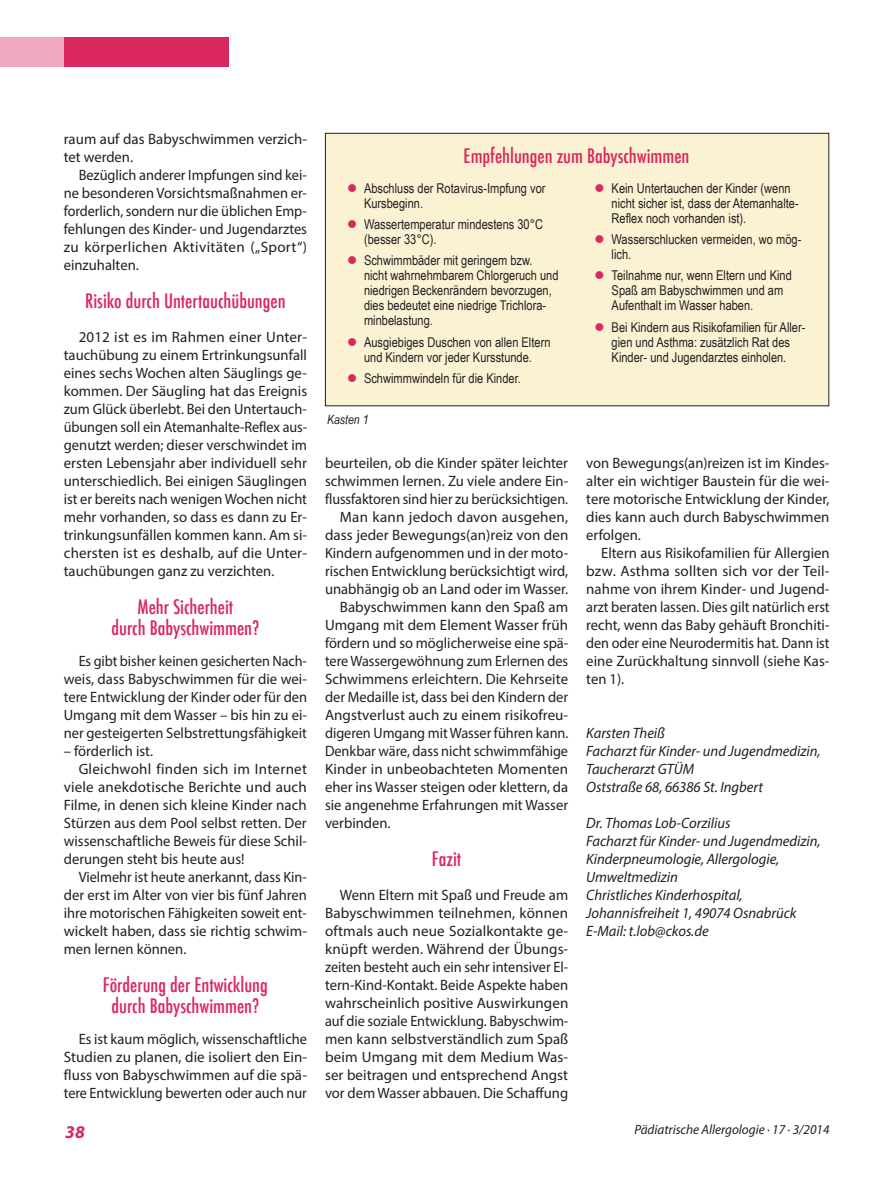
<style>
.page{position:relative;width:893px;height:1191px;background:#fff}
.page>*{position:absolute;margin:0;border:0;box-sizing:border-box;transform-origin:0 0}
.t1{font:500 condensed 19.5px/21px "Futura";color:#da275e;text-align:center}
.t2{font:italic 700 18px "Myriad Pro";color:#da275e}
.t3{font:15px/18px "Myriad Pro";color:#231f20;text-align:justify}
.t4{font:15px/18px "Myriad Pro";color:#231f20;text-align:justify;scale:.96 1}
.t5{font:15px/18px "Myriad Pro";color:#231f20;text-align:justify;scale:.95 1}
.t6{font:italic 15px/18px "Myriad Pro";letter-spacing:-.005em;color:#231f20}
.t7{font:13.5px/15px "Arial Narrow";color:#231f20}
.t8{font:italic 13.5px "Myriad Pro";color:#231f20}
.t9{font:italic 12.75px "Arial Narrow";color:#231f20}
.s1{color:#da275e}
</style>
<div class="page">
<div style="left:0;top:37px;width:229px;height:30px;background:#da275e"></div>
<div style="left:0;top:37px;width:64px;height:30px;background:#f0a8be"></div>
<div style="left:325px;top:133px;width:504px;height:273px;background:#fbf2d4"></div>
<div style="left:325px;top:133px;width:504px;height:273px;border:1px solid #231f20"></div>
<p class="t3" style="left:64px;top:130px;width:245px">raum auf das Babyschwimmen verzich&shy;tet werden.</p>
<p class="t4" style="left:64px;top:166px;width:255px;text-indent:15px">Bezüglich anderer Impfungen sind kei&shy;ne besonderen Vorsichtsmaßnahmen er&shy;forderlich, sondern nur die üblichen Emp&shy;fehlungen des Kinder- und Jugendarztes zu körperlichen Aktivitäten („Sport“) einzuhalten.</p>
<h1 class="t1" style="left:85px;top:290px;width:202px">Risiko durch Untertauchübungen</h1>
<p class="t3" style="left:64px;top:328px;width:245px;text-indent:15px">2012 ist es im Rahmen einer Unter&shy;tauchübung zu einem Ertrinkungsunfall eines sechs Wochen alten Säuglings ge&shy;kommen. Der Säugling hat das Ereignis zum Glück überlebt. Bei den Untertauch&shy;übungen soll ein Atemanhalte-Reflex aus&shy;genutzt werden; dieser verschwindet im ersten Lebensjahr aber individuell sehr unterschiedlich. Bei einigen Säuglingen ist er bereits nach wenigen Wochen nicht mehr vorhanden, so dass es dann zu Er&shy;trinkungsunfällen kommen kann. Am si&shy;chersten ist es deshalb, auf die Unter&shy;tauchübungen ganz zu verzichten.</p>
<h1 class="t1" style="left:111px;top:596px;width:149px">Mehr Sicherheit<br>durch Babyschwimmen?</h1>
<p class="t5" style="left:64px;top:652px;width:258px;text-indent:15px">Es gibt bisher keinen gesicherten Nach&shy;weis, dass Babyschwimmen für die wei&shy;tere Entwicklung der Kinder oder für den Umgang mit dem Wasser – bis hin zu ei&shy;ner gesteigerten Selbstrettungsfähigkeit</p>
<p class="t3" style="left:64px;top:742px;width:91px">– förderlich ist.</p>
<p class="t3" style="left:79px;top:760px;width:230px">Gleichwohl finden sich im Internet</p>
<p class="t3" style="left:64px;top:778px;width:245px">viele anekdotische Berichte und auch</p>
<p class="t3" style="left:64px;top:796px;width:244px">Filme, in denen sich kleine Kinder nach</p>
<p class="t3" style="left:64px;top:814px;width:245px">Stürzen aus dem Pool selbst retten. Der</p>
<p class="t3" style="left:64px;top:832px;width:245px">wissenschaftliche Beweis für diese Schil-</p>
<p class="t3" style="left:64px;top:850px;width:182px">derungen steht bis heute aus!</p>
<p class="t4" style="left:79px;top:868px;width:239px">Vielmehr ist heute anerkannt, dass Kin-</p>
<p class="t3" style="left:64px;top:886px;width:245px">der erst im Alter von vier bis fünf Jahren</p>
<p class="t4" style="left:64px;top:904px;width:255px">ihre motorischen Fähigkeiten soweit ent-</p>
<p class="t3" style="left:64px;top:922px;width:245px">wickelt haben, dass sie richtig schwim-</p>
<p class="t3" style="left:64px;top:940px;width:124px">men lernen können.</p>
<h1 class="t1" style="left:103px;top:974px;width:167px">Förderung der Entwicklung durch Babyschwimmen?</h1>
<p class="t4" style="left:64px;top:1030px;width:255px;text-indent:15px">Es ist kaum möglich, wissenschaftliche Studien zu planen, die isoliert den Ein&shy;fluss von Babyschwimmen auf die spä&shy;tere Entwicklung bewerten oder auch nur</p>
<h1 class="t1" style="left:464px;top:145px;width:227px">Empfehlungen zum Babyschwimmen</h1>
<p class="t7" style="left:364px;top:180px;width:183px;text-indent:-17px"><span class="s1">●</span> Abschluss der Rotavirus-Impfung vor<br>Kursbeginn.</p>
<p class="t7" style="left:364px;top:216px;width:181px;text-indent:-17px"><span class="s1">●</span> Wassertemperatur mindestens 30°C (besser 33°C).</p>
<p class="t7" style="left:364px;top:253px;width:196px;text-indent:-17px"><span class="s1">●</span> Schwimmbäder mit geringem bzw. nicht wahrnehmbarem Chlorgeruch und niedrigen Beckenrändern bevorzugen, dies bedeutet eine niedrige Trichlora&shy;minbelastung.</p>
<p class="t7" style="left:347px;top:334px;width:205px;text-align:center"><span class="s1">●</span> Ausgiebiges Duschen von allen Eltern und Kindern vor jeder Kursstunde.</p>
<p class="t7" style="left:347px;top:370px;width:175px"><span class="s1">●</span> Schwimmwindeln für die Kinder.</p>
<p class="t9" style="left:327px;top:410px;width:43px">Kasten 1</p>
<p class="t3" style="left:325px;top:454px;width:244px">beurteilen, ob die Kinder später leichter</p>
<p class="t3" style="left:325px;top:472px;width:245px">schwimmen lernen. Zu viele andere Ein-</p>
<p class="t5" style="left:325px;top:490px;width:257px">flussfaktoren sind hier zu berücksichtigen.</p>
<p class="t3" style="left:340px;top:508px;width:230px">Man kann jedoch davon ausgehen,</p>
<p class="t3" style="left:325px;top:526px;width:245px">dass jeder Bewegungs(an)reiz von den</p>
<p class="t4" style="left:325px;top:544px;width:255px">Kindern aufgenommen und in der moto-</p>
<p class="t3" style="left:325px;top:562px;width:245px">rischen Entwicklung berücksichtigt wird,</p>
<p class="t3" style="left:325px;top:580px;width:245px">unabhängig ob an Land oder im Wasser.</p>
<p class="t3" style="left:340px;top:598px;width:230px">Babyschwimmen kann den Spaß am</p>
<p class="t3" style="left:325px;top:616px;width:245px">Umgang mit dem Element Wasser früh</p>
<p class="t3" style="left:325px;top:634px;width:245px">fördern und so möglicherweise eine spä-</p>
<p class="t5" style="left:325px;top:652px;width:257px">tere Wassergewöhnung zum Erlernen des</p>
<p class="t3" style="left:325px;top:670px;width:245px">Schwimmens erleichtern. Die Kehrseite</p>
<p class="t4" style="left:325px;top:688px;width:255px">der Medaille ist, dass bei den Kindern der</p>
<p class="t3" style="left:325px;top:706px;width:245px">Angstverlust auch zu einem risikofreu-</p>
<p class="t5" style="left:325px;top:724px;width:258px">digeren Umgang mit Wasser führen kann.</p>
<p class="t5" style="left:325px;top:742px;width:257px">Denkbar wäre, dass nicht schwimmfähige</p>
<p class="t3" style="left:325px;top:760px;width:245px">Kinder in unbeobachteten Momenten</p>
<p class="t3" style="left:325px;top:778px;width:245px">eher ins Wasser steigen oder klettern, da</p>
<p class="t3" style="left:325px;top:796px;width:245px">sie angenehme Erfahrungen mit Wasser</p>
<p class="t3" style="left:325px;top:814px;width:67px">verbinden.</p>
<h1 class="t1" style="left:432px;top:848px;width:31px">Fazit</h1>
<p class="t3" style="left:325px;top:886px;width:245px;text-indent:15px">Wenn Eltern mit Spaß und Freude am Babyschwimmen teilnehmen, können oftmals auch neue Sozialkontakte ge&shy;knüpft werden. Während der Übungs&shy;zeiten besteht auch ein sehr intensiver El&shy;tern-Kind-Kontakt. Beide Aspekte haben wahrscheinlich positive Auswirkungen auf die soziale Entwicklung. Babyschwim&shy;men kann selbstverständlich zum Spaß beim Umgang mit dem Medium Was&shy;ser beitragen und entsprechend Angst vor dem Wasser abbauen. Die Schaffung</p>
<p class="t7" style="left:612px;top:180px;width:189px;text-indent:-17px"><span class="s1">●</span> Kein Untertauchen der Kinder (wenn nicht sicher ist, dass der Atemanhalte-<br>Reflex noch vorhanden ist).</p>
<p class="t7" style="left:612px;top:231px;width:191px;text-indent:-17px"><span class="s1">●</span> Wasserschlucken vermeiden, wo mög&shy;lich.</p>
<p class="t7" style="left:612px;top:268px;width:182px;text-indent:-17px"><span class="s1">●</span> Teilnahme nur, wenn Eltern und Kind<br>Spaß am Babyschwimmen und am<br>Aufenthalt im Wasser haben.</p>
<p class="t7" style="left:595px;top:319px;width:212px;text-align:center"><span class="s1">●</span> Bei Kindern aus Risikofamilien für Aller&shy;gien und Asthma: zusätzlich Rat des<br>Kinder- und Jugendarztes einholen.</p>
<p class="t3" style="left:586px;top:454px;width:245px">von Bewegungs(an)reizen ist im Kindes&shy;alter ein wichtiger Baustein für die wei&shy;tere motorische Entwicklung der Kinder, dies kann auch durch Babyschwimmen erfolgen.</p>
<p class="t3" style="left:586px;top:544px;width:245px;text-indent:15px">Eltern aus Risikofamilien für Allergien bzw. Asthma sollten sich vor der Teil&shy;nahme von ihrem Kinder- und Jugend&shy;arzt beraten lassen. Dies gilt natürlich erst recht, wenn das Baby gehäuft Bronchiti&shy;den oder eine Neurodermitis hat. Dann ist eine Zurückhaltung sinnvoll (siehe Kas&shy;ten 1).</p>
<p class="t6" style="left:586px;top:724px;width:236px">Karsten Theiß<br>Facharzt für Kinder- und Jugendmedizin,<br>Taucherarzt GTÜM<br>Oststraße 68, 66386 St. Ingbert</p>
<p class="t6" style="left:586px;top:814px;width:236px">Dr. Thomas Lob-Corzilius<br>Facharzt für Kinder- und Jugendmedizin,<br>Kinderpneumologie, Allergologie,<br>Umweltmedizin<br>Christliches Kinderhospital,<br>Johannisfreiheit 1, 49074 Osnabrück<br>E-Mail: t.lob@ckos.de</p>
<p class="t2" style="left:65px;top:1120px;width:21px">38</p>
<p class="t8" style="left:634px;top:1121px;width:197px">Pädiatrische Allergologie ∙ 17 ∙ 3/2014</p>
</div>
